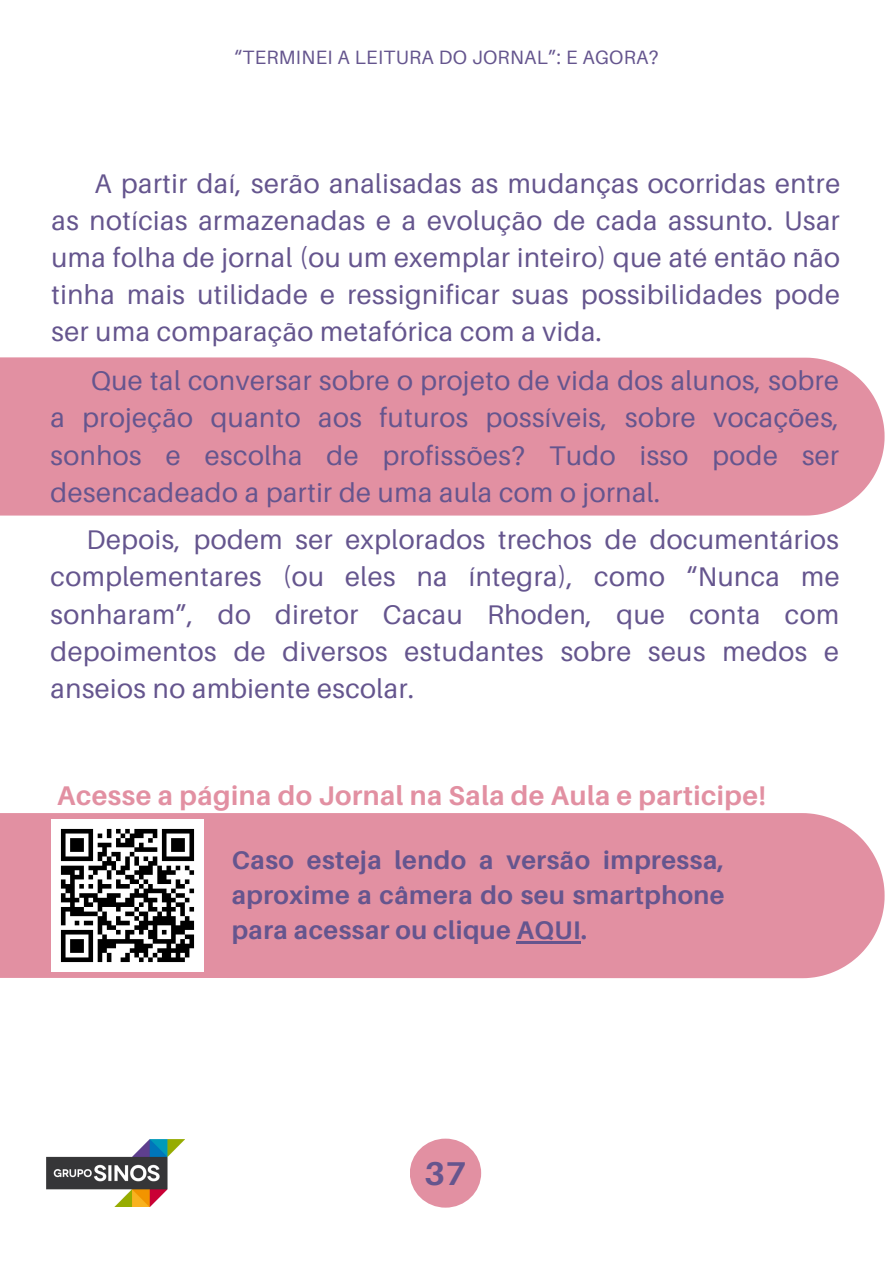
<style>
.page{position:relative;width:893px;height:1264px;background:#fff}
.page>*{position:absolute;margin:0;border:0;box-sizing:border-box;transform-origin:0 0}
.t1{font:700 33px "Aileron";color:#65558e}
.t2{font:27px/37px "Aileron";letter-spacing:.02em;color:#65558e;text-align:justify}
.t3{font:700 27px "Aileron";letter-spacing:.02em;color:#e290a2}
.t4{font:700 25.5px/34.8px "Aileron";letter-spacing:.02em;color:#65558e;text-align:justify}
.t5{font:19.35px "Aileron";letter-spacing:.02em;color:#65558e}
</style>
<div class="page">
<img style="left:47px;top:1139px;width:137px;height:67px">
<div style="left:0;top:357px;width:884px;height:158px;background:#e290a2"></div>
<div style="left:410px;top:1138px;width:71px;height:69px;background:#e290a2;border-radius:50%"></div>
<div style="left:0;top:813px;width:884px;height:165px;background:#e290a2"></div>
<img style="left:51px;top:819px;width:152px;height:152px">
<hr style="left:517px;top:941px;width:64px;height:2px;background:#65558e">
<p class="t5" style="left:234px;top:45px;width:426px">“TERMINEI A LEITURA DO JORNAL”: E AGORA?</p>
<p class="t2" style="left:51px;top:164px;width:790px;text-indent:43px">A partir daí, serão analisadas as mudanças ocorridas entre as notícias armazenadas e a evolução de cada assunto. Usar uma folha de jornal (ou um exemplar inteiro) que até então não tinha mais utilidade e ressignificar suas possibilidades pode ser uma comparação metafórica com a vida.</p>
<p class="t2" style="left:51px;top:362px;width:790px;text-indent:40px">Que tal conversar sobre o projeto de vida dos alunos, sobre a projeção quanto aos futuros possíveis, sobre vocações, sonhos e escolha de profissões? Tudo isso pode ser desencadeado a partir de uma aula com o jornal.</p>
<p class="t2" style="left:51px;top:521px;width:790px;text-indent:36px">Depois, podem ser explorados trechos de documentários complementares (ou eles na íntegra), como “Nunca me sonharam”, do diretor Cacau Rhoden, que conta com depoimentos de diversos estudantes sobre seus medos e anseios no ambiente escolar.</p>
<p class="t3" style="left:57px;top:778px;width:710px">Acesse a página do Jornal na Sala de Aula e participe!</p>
<p class="t4" style="left:232px;top:842px;width:494px">Caso esteja lendo a versão impressa, aproxime a câmera do seu smartphone para acessar ou clique AQUI.</p>
<p class="t1" style="left:424px;top:1152px;width:43px">37</p>
</div>
